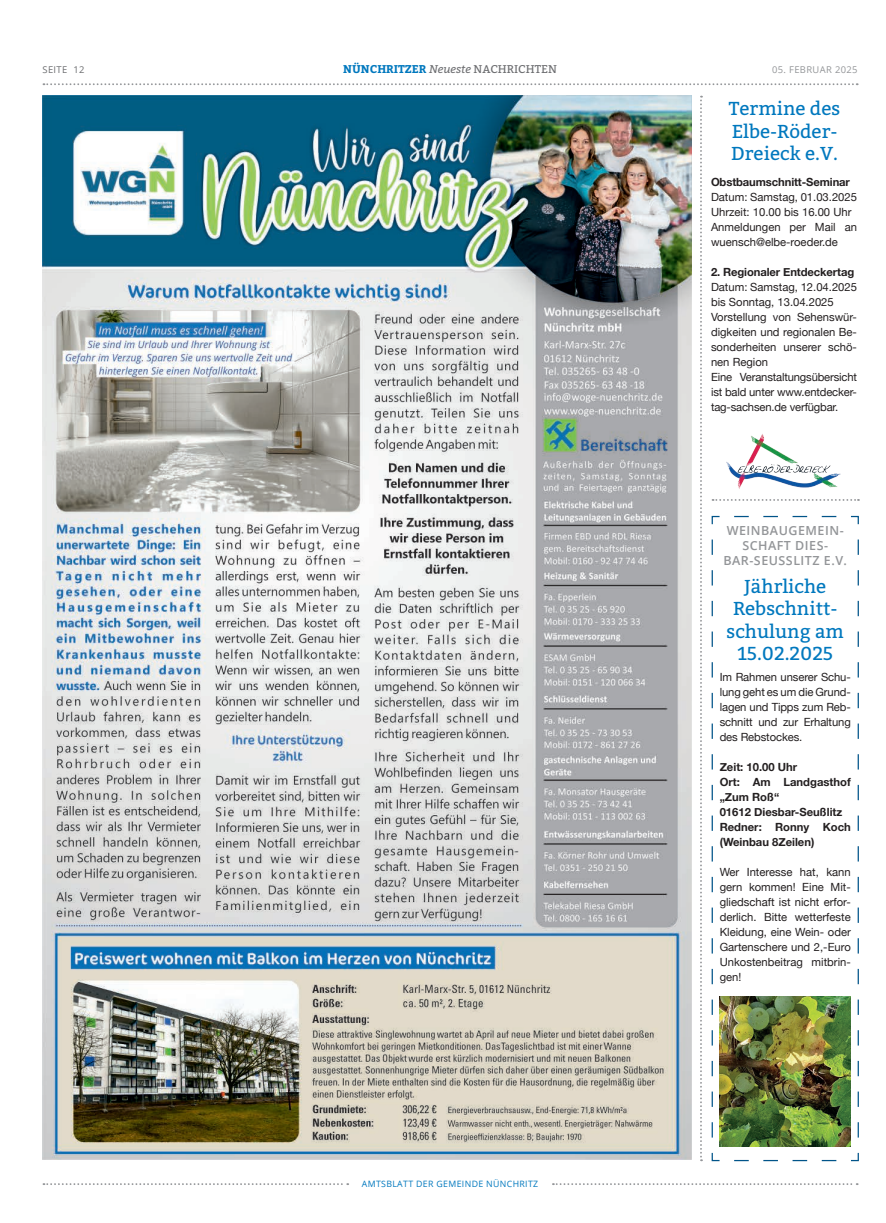
<style>
.page{position:relative;width:886px;height:1223px;background:#fff}
.page>*{position:absolute;margin:0;border:0;box-sizing:border-box;transform-origin:0 0}
.t1{font:18.75px/22.5px "Bitter";color:#0078be}
.t2{font:600 12.5px/15px "Open Sans";letter-spacing:.04em;color:#939598;text-align:center}
.t3{font:11.25px/15px "Helvetica Neue";color:#231f20}
.t4{font:700 11.25px/15px "Helvetica Neue";color:#231f20}
.t5{font:700 11.25px "Bitter";color:#0078be}
.t6{font:9.38px "Open Sans";letter-spacing:.04em;color:#939598}
.t7{font:9.38px "Open Sans";letter-spacing:.04em;color:#6c6d70}
.t8{font:8.75px "Open Sans";letter-spacing:.04em;color:#0078be}
.s1{font-weight:400;font-style:italic;color:#6c6d70}
.s2{font-weight:400;color:#6c6d70}
</style>
<div class="page">
<svg style="left:43px;top:83px;width:815px;height:2px"></svg>
<svg style="left:43px;top:1183px;width:305px;height:2px"></svg>
<svg style="left:553px;top:1183px;width:305px;height:2px"></svg>
<svg style="left:700px;top:96px;width:2px;height:1065px"></svg>
<img style="left:43px;top:96px;width:648px;height:1063px">
<svg style="left:711px;top:515px;width:148px;height:646px"></svg>
<img style="left:720px;top:996px;width:131px;height:150px">
<svg style="left:712px;top:499px;width:147px;height:2px"></svg>
<img style="left:726px;top:434px;width:115px;height:55px">
<p class="t7" style="left:43px;top:63px;width:43px">SEITE 12</p>
<p class="t5" style="left:343px;top:61px;width:215px">NÜNCHRITZER <span class="s1">Neueste</span> <span class="s2">NACHRICHTEN</span></p>
<p class="t6" style="left:772px;top:63px;width:87px">05. FEBRUAR 2025</p>
<h1 class="t1" style="left:729px;top:97px;width:113px">Termine des<br>Elbe-Röder-<br>Dreieck e.V.</h1>
<p class="t4" style="left:711px;top:174px;width:140px">Obstbaumschnitt-Seminar</p>
<p class="t3" style="left:711px;top:190px;width:147px">Datum: Samstag, 01.03.2025<br>Uhrzeit: 10.00 bis 16.00 Uhr<br>Anmeldungen per Mail an wuensch@elbe-roeder.de</p>
<p class="t4" style="left:711px;top:264px;width:145px">2. Regionaler Entdeckertag</p>
<p class="t3" style="left:711px;top:280px;width:147px">Datum: Samstag, 12.04.2025 bis Sonntag, 13.04.2025<br>Vorstellung von Sehenswür&shy;digkeiten und regionalen Be&shy;sonderheiten unserer schö&shy;nen Region<br>Eine Veranstaltungsübersicht ist bald unter www.entdecker&shy;tag-sachsen.de verfügbar.</p>
<p class="t8" style="left:362px;top:1177px;width:178px">AMTSBLATT DER GEMEINDE NÜNCHRITZ</p>
<p class="t2" style="left:723px;top:522px;width:125px">WEINBAUGEMEIN-<br>SCHAFT DIES-<br>BAR-SEUSSLITZ E.V.</p>
<h1 class="t1" style="left:726px;top:574px;width:119px;text-align:center">Jährliche<br>Rebschnitt&shy;schulung am<br>15.02.2025</h1>
<p class="t3" style="left:720px;top:670px;width:133px;text-align:justify">Im Rahmen unserer Schu&shy;lung geht es um die Grund&shy;lagen und Tipps zum Reb&shy;schnitt und zur Erhaltung des Rebstockes.</p>
<p class="t4" style="left:720px;top:759px;width:133px">Zeit: 10.00 Uhr<br>Ort: Am Landgasthof „Zum Roß“<br>01612 Diesbar-Seußlitz<br>Redner: Ronny Koch (Weinbau 8Zeilen)</p>
<p class="t3" style="left:720px;top:865px;width:133px;text-align:justify">Wer Interesse hat, kann gern kommen! Eine Mit&shy;gliedschaft ist nicht erfor&shy;derlich. Bitte wetterfeste Kleidung, eine Wein- oder Gartenschere und 2,-Euro Unkostenbeitrag mitbrin&shy;gen!</p>
</div>
